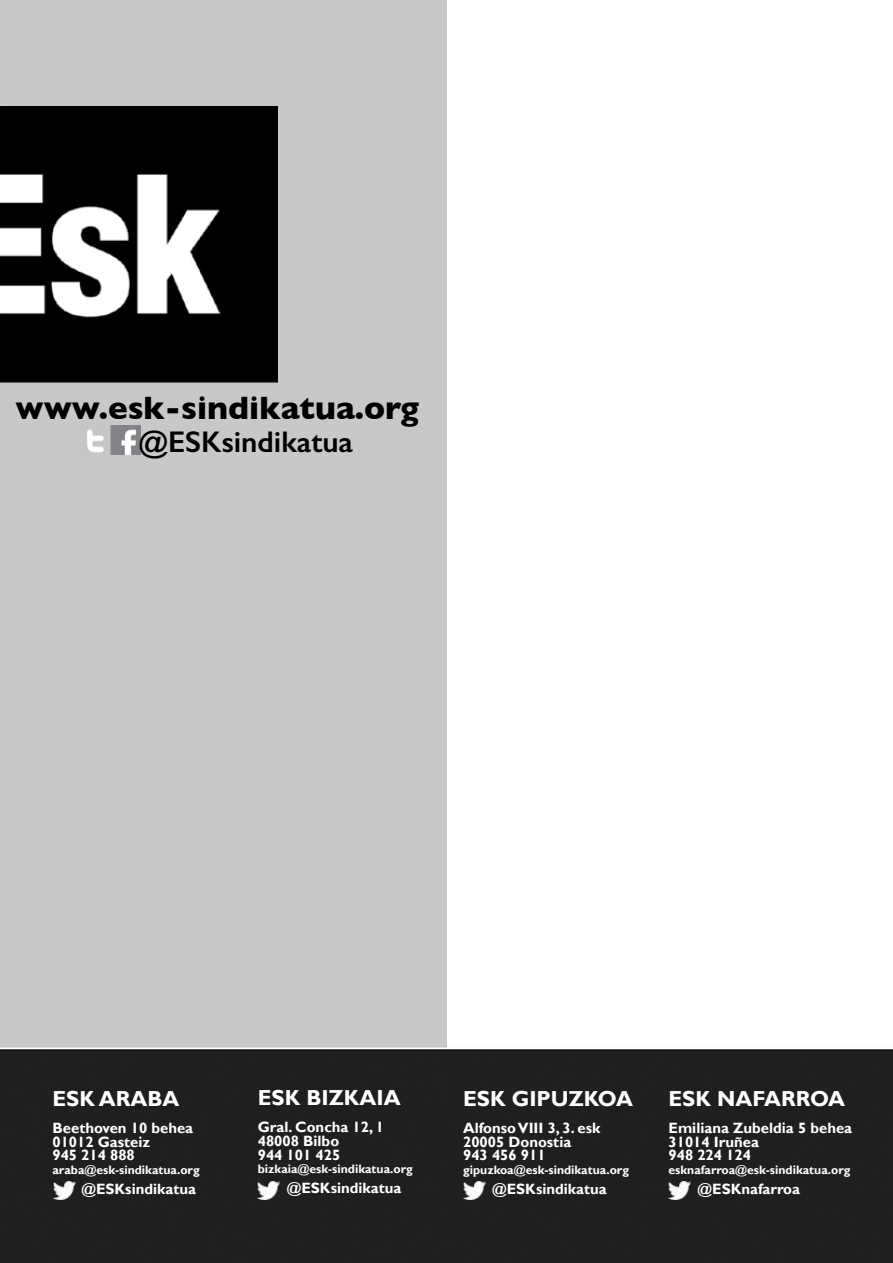
<style>
.page{position:relative;width:893px;height:1263px;background:#fff}
.page>*{position:absolute;margin:0;border:0;box-sizing:border-box;transform-origin:0 0}
.t1{font:700 33px "Gill Sans";color:#000}
.t2{font:600 30px "Gill Sans";color:#000}
.t3{font:700 21.75px "Gill Sans";color:#fff}
.t4{font:700 14.85px/13.5px "Gill Sans";color:#fff}
.t5{font:700 12.15px "Gill Sans";color:#fff}
</style>
<div class="page">
<div style="left:0;top:0;width:446px;height:1263px;background:#c7c8ca"></div>
<img style="left:0;top:106px;width:277px;height:277px">
<img style="left:87px;top:425px;width:54px;height:30px">
<div style="left:0;top:1047px;width:893px;height:216px;background:#1f1f20"></div>
<img style="left:53px;top:1181px;width:23px;height:18px">
<img style="left:258px;top:1181px;width:22px;height:18px">
<img style="left:463px;top:1181px;width:22px;height:18px">
<img style="left:668px;top:1181px;width:23px;height:18px">
<h1 class="t1" style="left:16px;top:381px;width:405px">www.esk-sindikatua.org</h1>
<h2 class="t2" style="left:138px;top:423px;width:216px">@ESKsindikatua</h2>
<h3 class="t3" style="left:52px;top:1086px;width:129px">ESK ARABA</h3>
<p class="t4" style="left:52px;top:1122px;width:142px">Beethoven 10 behea<br>01012 Gasteiz<br>945 214 888</p>
<p class="t5" style="left:52px;top:1162px;width:149px">araba@esk-sindikatua.org</p>
<p class="t4" style="left:81px;top:1182px;width:116px">@ESKsindikatua</p>
<h3 class="t3" style="left:258px;top:1085px;width:144px">ESK BIZKAIA</h3>
<p class="t4" style="left:258px;top:1121px;width:128px">Gral. Concha 12, 1<br>48008 Bilbo<br>944 101 425</p>
<p class="t5" style="left:258px;top:1162px;width:157px">bizkaia@esk-sindikatua.org</p>
<p class="t4" style="left:287px;top:1181px;width:116px">@ESKsindikatua</p>
<h3 class="t3" style="left:463px;top:1086px;width:171px">ESK GIPUZKOA</h3>
<p class="t4" style="left:463px;top:1122px;width:139px">Alfonso VIII 3, 3. esk<br>20005 Donostia<br>943 456 911</p>
<p class="t5" style="left:463px;top:1162px;width:167px">gipuzkoa@esk-sindikatua.org</p>
<p class="t4" style="left:492px;top:1182px;width:116px">@ESKsindikatua</p>
<h3 class="t3" style="left:668px;top:1086px;width:178px">ESK NAFARROA</h3>
<p class="t4" style="left:668px;top:1122px;width:185px">Emiliana Zubeldia 5 behea<br>31014 Iruñea<br>948 224 124</p>
<p class="t5" style="left:668px;top:1162px;width:183px">esknafarroa@esk-sindikatua.org</p>
<p class="t4" style="left:698px;top:1182px;width:104px">@ESKnafarroa</p>
</div>
